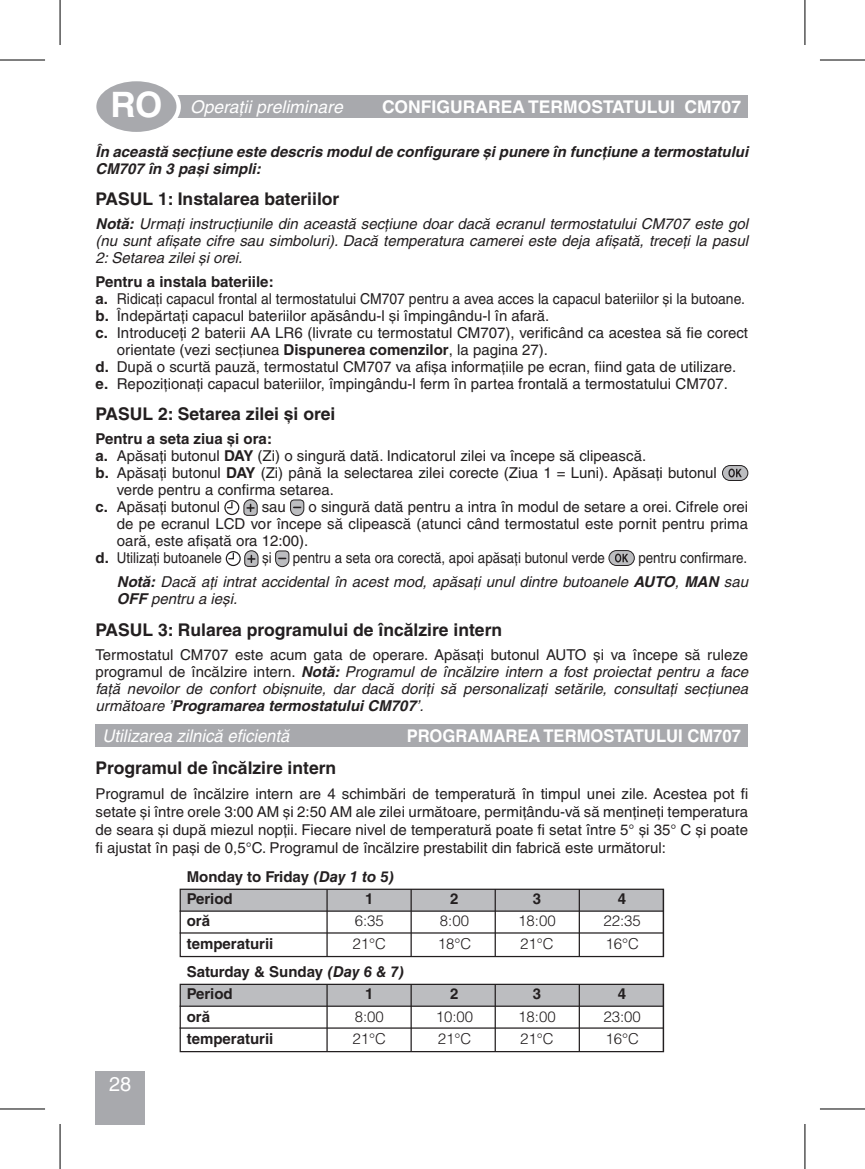
<style>
.page{position:relative;width:865px;height:1169px;background:#fff}
.page>*{position:absolute;margin:0;border:0;box-sizing:border-box;transform-origin:0 0}
.t1{font:20px "Helvetica LT Std";color:#fff}
.t2{font:700 17.5px "Helvetica CE";color:#231f20}
.t3{font:700 17.5px "Helvetica CE";color:#fff}
.t4{font:700 17.5px "Helvetica CE";color:#fff;scale:.95 1}
.t5{font:italic 17.5px "Helvetica CE";color:#fff;scale:.95 1}
.t6{font:italic 17.5px "Helvetica CE";color:#fff}
.t7{font:15px/18px "Helvetica CE";color:#231f20;text-align:justify}
.t8{font:italic 15px/17px "Helvetica CE";color:#231f20;text-align:justify}
.t9{font:italic 700 15px/17px "Helvetica CE";color:#231f20}
.t10{font:15px "Helvetica CE";color:#231f20;scale:.93 1}
.t11{font:700 15px "Helvetica CE";color:#231f20}
.t12{font:300 15px "Helvetica LT Std";color:#231f20}
.t13{font:15px "Helvetica CE";color:#231f20;scale:.89 1}
.t14{font:700 15px/22px "Helvetica LT Std";color:#231f20}
.s1{font-family:"Helvetica LT Std";font-weight:700;font-style:normal;font-size:35px}
.s2{font-weight:700}
.s3{font-style:normal}
.s4{font-style:italic}
</style>
<div class="page">
<div style="left:95px;top:1072px;width:50px;height:53px;background:#a8a9ad"></div>
<div style="left:154px;top:95px;width:593px;height:23px;background:#a8a9ad"></div>
<div style="left:94px;top:79px;width:85px;height:55px;background:#a8a9ad;border-radius:50%"></div>
<div style="left:92px;top:77px;width:89px;height:59px;border:4px solid #fff;border-radius:50%"></div>
<svg style="left:722px;top:465px;width:26px;height:16px"></svg>
<div style="left:224px;top:500px;width:15px;height:15px;border:1px solid #231f20;border-radius:50%"></div>
<svg style="left:226px;top:501px;width:7px;height:8px"></svg>
<svg style="left:243px;top:499px;width:14px;height:16px"></svg>
<svg style="left:290px;top:500px;width:14px;height:16px"></svg>
<div style="left:226px;top:551px;width:15px;height:15px;border:1px solid #231f20;border-radius:50%"></div>
<svg style="left:227px;top:552px;width:7px;height:8px"></svg>
<svg style="left:244px;top:550px;width:14px;height:16px"></svg>
<svg style="left:275px;top:551px;width:14px;height:16px"></svg>
<svg style="left:608px;top:550px;width:26px;height:16px"></svg>
<div style="left:95px;top:724px;width:652px;height:23px;background:#a8a9ad"></div>
<div style="left:180px;top:889px;width:482px;height:21px;background:#bcbdc0"></div>
<div style="left:179px;top:889px;width:484px;height:68px;border:1px solid #231f20"></div>
<hr style="left:179px;top:910px;width:484px;height:2px;background:#231f20">
<hr style="left:179px;top:932px;width:484px;height:1px;background:#231f20">
<hr style="left:326px;top:889px;width:1px;height:67px;background:#231f20">
<hr style="left:410px;top:889px;width:1px;height:67px;background:#231f20">
<hr style="left:494px;top:889px;width:1px;height:67px;background:#231f20">
<hr style="left:578px;top:889px;width:1px;height:67px;background:#231f20">
<hr style="left:662px;top:889px;width:1px;height:67px;background:#231f20">
<div style="left:180px;top:984px;width:482px;height:21px;background:#bcbdc0"></div>
<div style="left:179px;top:984px;width:484px;height:68px;border:1px solid #231f20"></div>
<hr style="left:179px;top:1005px;width:484px;height:2px;background:#231f20">
<hr style="left:179px;top:1027px;width:484px;height:2px;background:#231f20">
<hr style="left:326px;top:984px;width:1px;height:68px;background:#231f20">
<hr style="left:410px;top:984px;width:1px;height:68px;background:#231f20">
<hr style="left:494px;top:984px;width:1px;height:68px;background:#231f20">
<hr style="left:578px;top:984px;width:1px;height:68px;background:#231f20">
<hr style="left:662px;top:984px;width:1px;height:68px;background:#231f20">
<hr style="left:60px;top:0;width:1px;height:45px;background:#000">
<hr style="left:0;top:60px;width:45px;height:1px;background:#000">
<hr style="left:804px;top:0;width:1px;height:45px;background:#000">
<hr style="left:819px;top:60px;width:45px;height:1px;background:#000">
<hr style="left:60px;top:1124px;width:1px;height:45px;background:#000">
<hr style="left:0;top:1108px;width:45px;height:1px;background:#000">
<hr style="left:804px;top:1124px;width:1px;height:45px;background:#000">
<hr style="left:819px;top:1108px;width:45px;height:1px;background:#000">
<p class="t6" style="left:110px;top:97px;width:234px"><span class="s1">RO</span> Operaţii preliminare</p>
<p class="t3" style="left:382px;top:97px;width:360px">CONFIGURAREA TERMOSTATULUI CM707</p>
<p class="t9" style="left:95px;top:143px;width:654px">În această secţiune este descris modul de configurare şi punere în funcţiune a termostatului<br>CM707 în 3 paşi simpli:</p>
<p class="t2" style="left:95px;top:189px;width:245px">PASUL 1: Instalarea bateriilor</p>
<p class="t8" style="left:95px;top:215px;width:654px"><span class="s2">Notă:</span> Urmaţi instrucţiunile din această secţiune doar dacă ecranul termostatului CM707 este gol (nu sunt afişate cifre sau simboluri). Dacă temperatura camerei este deja afişată, treceţi la pasul 2: Setarea zilei şi orei.</p>
<p class="t11" style="left:95px;top:273px;width:179px">Pentru a instala bateriile:</p>
<p class="t10" style="left:95px;top:290px;width:699px"><span class="s2">a.</span> Ridicaţi capacul frontal al termostatului CM707 pentru a avea acces la capacul bateriilor şi la butoane.</p>
<p class="t7" style="left:95px;top:307px;width:455px"><span class="s2">b.</span> Îndepărtaţi capacul bateriilor apăsându-l şi împingându-l în afară.</p>
<p class="t7" style="left:95px;top:324px;width:653px"><span class="s2">c.</span> Introduceţi 2 baterii AA LR6 (livrate cu termostatul CM707), verificând ca acestea să fie corect</p>
<p class="t7" style="left:117px;top:341px;width:432px">orientate (vezi secţiunea <span class="s2">Dispunerea comenzilor</span>, la pagina 27).</p>
<p class="t7" style="left:95px;top:358px;width:642px"><span class="s2">d.</span> După o scurtă pauză, termostatul CM707 va afişa informaţiile pe ecran, fiind gata de utilizare.</p>
<p class="t7" style="left:95px;top:375px;width:633px"><span class="s2">e.</span> Repoziţionaţi capacul bateriilor, împingându-l ferm în partea frontală a termostatului CM707.</p>
<p class="t2" style="left:95px;top:404px;width:241px">PASUL 2: Setarea zilei şi orei</p>
<p class="t11" style="left:95px;top:430px;width:178px">Pentru a seta ziua şi ora:</p>
<p class="t7" style="left:95px;top:447px;width:552px"><span class="s2">a.</span> Apăsaţi butonul <span class="s2">DAY</span> (Zi) o singură dată. Indicatorul zilei va începe să clipească.</p>
<p class="t7" style="left:95px;top:464px;width:622px"><span class="s2">b.</span> Apăsaţi butonul <span class="s2">DAY</span> (Zi) până la selectarea zilei corecte (Ziua 1 = Luni). Apăsaţi butonul</p>
<p class="t7" style="left:117px;top:481px;width:218px">verde pentru a confirma setarea.</p>
<p class="t7" style="left:95px;top:498px;width:126px"><span class="s2">c.</span> Apăsaţi butonul</p>
<p class="t7" style="left:262px;top:498px;width:26px">sau</p>
<p class="t7" style="left:308px;top:498px;width:441px">o singură dată pentru a intra în modul de setare a orei. Cifrele orei</p>
<p class="t7" style="left:117px;top:515px;width:632px">de pe ecranul LCD vor începe să clipească (atunci când termostatul este pornit pentru prima</p>
<p class="t7" style="left:117px;top:532px;width:193px">oară, este afişată ora 12:00).</p>
<p class="t13" style="left:95px;top:549px;width:143px"><span class="s2">d.</span> Utilizaţi butoanele</p>
<p class="t13" style="left:262px;top:549px;width:12px">şi</p>
<p class="t13" style="left:293px;top:549px;width:352px">pentru a seta ora corectă, apoi apăsaţi butonul verde</p>
<p class="t8" style="left:117px;top:546px;width:632px;line-height:24px;text-align:right"><span class="s3">pentru confirmare.<br></span><span class="s2">Notă:</span> Dacă aţi intrat accidental în acest mod, apăsaţi unul dintre butoanele <span class="s2">AUTO</span>, <span class="s2">MAN</span> sau</p>
<p class="t8" style="left:117px;top:591px;width:122px"><span class="s2">OFF</span> pentru a ieşi.</p>
<p class="t2" style="left:95px;top:619px;width:408px">PASUL 3: Rularea programului de încălzire intern</p>
<p class="t8" style="left:95px;top:646px;width:653px"><span class="s3">Termostatul CM707 este acum gata de operare. Apăsaţi butonul AUTO şi va începe să ruleze programul de încălzire intern.</span> <span class="s2">Notă:</span> Programul de încălzire intern a fost proiectat pentru a face faţă nevoilor de confort obişnuite, dar dacă doriţi să personalizaţi setările, consultaţi secţiunea următoare ’<span class="s2">Programarea termostatului CM707</span>’.</p>
<p class="t5" style="left:103px;top:726px;width:198px">Utilizarea zilnică eficientă</p>
<p class="t4" style="left:406px;top:726px;width:353px">PROGRAMAREA TERMOSTATULUI CM707</p>
<p class="t2" style="left:95px;top:757px;width:242px">Programul de încălzire intern</p>
<p class="t7" style="left:95px;top:785px;width:653px">Programul de încălzire intern are 4 schimbări de temperatură în timpul unei zile. Acestea pot fi setate şi între orele 3:00 AM şi 2:50 AM ale zilei următoare, permiţându-vă să menţineţi temperatura de seara şi după miezul nopţii. Fiecare nivel de temperatură poate fi setat între 5° şi 35° C şi poate fi ajustat în paşi de 0,5°C. Programul de încălzire prestabilit din fabrică este următorul:</p>
<p class="t14" style="left:187px;top:866px;width:209px">Monday to Friday <span class="s4">(Day 1 to 5)<br></span>Period</p>
<p class="t14" style="left:365px;top:888px;width:10px">1</p>
<p class="t14" style="left:450px;top:888px;width:10px">2</p>
<p class="t14" style="left:532px;top:888px;width:10px">3</p>
<p class="t14" style="left:617px;top:888px;width:10px">4</p>
<p class="t11" style="left:187px;top:912px;width:25px">oră</p>
<p class="t12" style="left:354px;top:912px;width:31px">6:35</p>
<p class="t12" style="left:439px;top:912px;width:31px">8:00</p>
<p class="t12" style="left:518px;top:912px;width:39px">18:00</p>
<p class="t12" style="left:603px;top:912px;width:39px">22:35</p>
<p class="t11" style="left:187px;top:934px;width:88px">temperaturii</p>
<p class="t12" style="left:352px;top:934px;width:35px">21°C</p>
<p class="t12" style="left:437px;top:934px;width:35px">18°C</p>
<p class="t12" style="left:520px;top:934px;width:35px">21°C</p>
<p class="t12" style="left:605px;top:934px;width:35px">16°C</p>
<p class="t14" style="left:187px;top:961px;width:219px">Saturday &amp; Sunday <span class="s4">(Day 6 &amp; 7)<br></span>Period</p>
<p class="t14" style="left:365px;top:983px;width:10px">1</p>
<p class="t14" style="left:450px;top:983px;width:10px">2</p>
<p class="t14" style="left:532px;top:983px;width:10px">3</p>
<p class="t14" style="left:617px;top:983px;width:10px">4</p>
<h1 class="t1" style="left:109px;top:1072px;width:24px">28</h1>
<p class="t11" style="left:187px;top:1007px;width:25px">oră</p>
<p class="t12" style="left:354px;top:1007px;width:31px">8:00</p>
<p class="t12" style="left:435px;top:1007px;width:39px">10:00</p>
<p class="t12" style="left:518px;top:1007px;width:39px">18:00</p>
<p class="t12" style="left:603px;top:1007px;width:39px">23:00</p>
<p class="t11" style="left:187px;top:1030px;width:88px">temperaturii</p>
<p class="t12" style="left:352px;top:1029px;width:35px">21°C</p>
<p class="t12" style="left:437px;top:1029px;width:35px">21°C</p>
<p class="t12" style="left:520px;top:1029px;width:35px">21°C</p>
<p class="t12" style="left:605px;top:1029px;width:35px">16°C</p>
</div>
